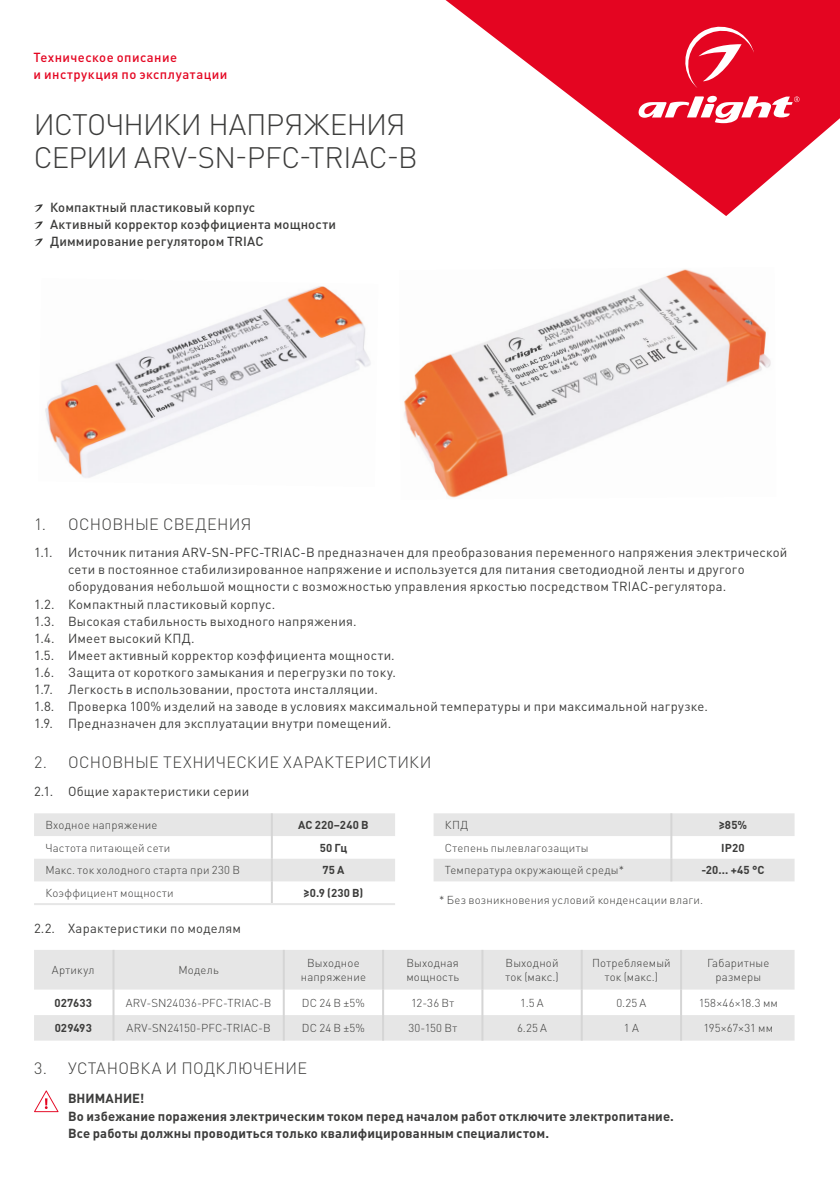
<style>
.page{position:relative;width:840px;height:1191px;background:#fff}
.page>*{position:absolute;margin:0;border:0;box-sizing:border-box;transform-origin:0 0}
.t1{font:300 29.2px/32.4px "DIN Pro";letter-spacing:-.015em;color:#3c3c3b}
.t2{font:300 16.2px "DIN Pro";letter-spacing:.02em;color:#3c3c3b}
.t3{font:13px "DIN Pro";letter-spacing:.015em;color:#3c3c3b}
.t4{font:700 13px/17px "DIN Pro";letter-spacing:.01em;color:#3c3c3b}
.t5{font:500 13px/17px "DIN Pro";letter-spacing:.01em;color:#3c3c3b}
.t6{font:500 13px/17px "DIN Pro";letter-spacing:.035em;color:#e40521}
.t7{font:300 11.4px/13.6px "DIN Pro";letter-spacing:.015em;color:#3c3c3b;text-align:center}
.t8{font:700 11.4px "DIN Pro";letter-spacing:.015em;color:#3c3c3b}
</style>
<div class="page">
<svg style="left:445px;top:0;width:394px;height:216px;fill:#e40521"></svg>
<svg style="left:635px;top:96px;width:164px;height:30px"></svg>
<svg style="left:680px;top:22px;width:73px;height:66px;background:#e83047"></svg>
<img style="left:404px;top:269px;width:367px;height:229px">
<img style="left:45px;top:286px;width:326px;height:192px">
<svg style="left:34px;top:1090px;width:24px;height:22px"></svg>
<svg style="left:34px;top:204px;width:9px;height:8px"></svg>
<svg style="left:34px;top:221px;width:9px;height:8px"></svg>
<svg style="left:34px;top:238px;width:9px;height:8px"></svg>
<svg style="left:34px;top:813px;width:361px;height:68px"></svg>
<hr style="left:271px;top:813px;width:2px;height:23px;background:#d5d5d5">
<hr style="left:271px;top:836px;width:2px;height:22px;background:#d5d5d5">
<hr style="left:271px;top:858px;width:2px;height:23px;background:#d5d5d5">
<hr style="left:271px;top:881px;width:2px;height:22px;background:#d5d5d5">
<hr style="left:34px;top:903px;width:238px;height:2px;background:#e6e6e6">
<hr style="left:272px;top:903px;width:123px;height:2px;background:#e6e6e6">
<svg style="left:433px;top:813px;width:361px;height:68px"></svg>
<hr style="left:670px;top:813px;width:2px;height:23px;background:#d5d5d5">
<hr style="left:670px;top:836px;width:2px;height:22px;background:#d5d5d5">
<hr style="left:670px;top:858px;width:2px;height:23px;background:#d5d5d5">
<svg style="left:34px;top:950px;width:760px;height:90px;fill:#e6e6e6"></svg>
<hr style="left:112px;top:950px;width:2px;height:39px;background:#d5d5d5">
<hr style="left:282px;top:950px;width:2px;height:39px;background:#d5d5d5">
<hr style="left:382px;top:950px;width:2px;height:39px;background:#d5d5d5">
<hr style="left:481px;top:950px;width:2px;height:39px;background:#d5d5d5">
<hr style="left:580px;top:950px;width:2px;height:39px;background:#d5d5d5">
<hr style="left:679px;top:950px;width:2px;height:39px;background:#d5d5d5">
<hr style="left:112px;top:989px;width:2px;height:26px;background:#d5d5d5">
<hr style="left:282px;top:989px;width:2px;height:26px;background:#d5d5d5">
<hr style="left:382px;top:989px;width:2px;height:26px;background:#d5d5d5">
<hr style="left:580px;top:989px;width:2px;height:26px;background:#d5d5d5">
<hr style="left:679px;top:989px;width:2px;height:26px;background:#d5d5d5">
<hr style="left:112px;top:1015px;width:2px;height:25px;background:#d5d5d5">
<hr style="left:282px;top:1015px;width:2px;height:25px;background:#d5d5d5">
<hr style="left:382px;top:1015px;width:2px;height:25px;background:#d5d5d5">
<hr style="left:481px;top:1015px;width:2px;height:25px;background:#d5d5d5">
<hr style="left:580px;top:1015px;width:2px;height:25px;background:#d5d5d5">
<hr style="left:679px;top:1015px;width:2px;height:25px;background:#d5d5d5">
<hr style="left:481px;top:989px;width:2px;height:26px;background:#d5d5d5">
<p class="t6" style="left:34px;top:49px;width:195px">Техническое описание<br>и инструкция по эксплуатации</p>
<h1 class="t1" style="left:34px;top:107px;width:385px">ИСТОЧНИКИ НАПРЯЖЕНИЯ<br>СЕРИИ ARV-SN-PFC-TRIAC-B</h1>
<p class="t5" style="left:50px;top:198px;width:287px">Компактный пластиковый корпус<br>Активный корректор коэффициента мощности<br>Диммирование регулятором TRIAC</p>
<p class="t2" style="left:34px;top:513px;width:219px">1. ОСНОВНЫЕ СВЕДЕНИЯ</p>
<p class="t3" style="left:34px;top:544px;width:754px">1.1. Источник питания ARV-SN-PFC-TRIAC-B предназначен для преобразования переменного напряжения электрической</p>
<p class="t3" style="left:68px;top:561px;width:677px">сети в постоянное стабилизированное напряжение и используется для питания светодиодной ленты и другого</p>
<p class="t3" style="left:68px;top:578px;width:659px">оборудования небольшой мощности с возможностью управления яркостью посредством TRIAC-регулятора.</p>
<p class="t3" style="left:34px;top:595px;width:242px">1.2. Компактный пластиковый корпус.</p>
<p class="t3" style="left:34px;top:612px;width:324px">1.3. Высокая стабильность выходного напряжения.</p>
<p class="t3" style="left:34px;top:629px;width:162px">1.4. Имеет высокий КПД.</p>
<p class="t3" style="left:34px;top:646px;width:362px">1.5. Имеет активный корректор коэффициента мощности.</p>
<p class="t3" style="left:34px;top:663px;width:363px">1.6. Защита от короткого замыкания и перегрузки по току.</p>
<p class="t3" style="left:34px;top:680px;width:345px">1.7. Легкость в использовании, простота инсталляции.</p>
<p class="t3" style="left:34px;top:697px;width:675px">1.8. Проверка 100% изделий на заводе в условиях максимальной температуры и при максимальной нагрузке.</p>
<p class="t3" style="left:34px;top:714px;width:358px">1.9. Предназначен для эксплуатации внутри помещений.</p>
<p class="t2" style="left:34px;top:751px;width:399px">2. ОСНОВНЫЕ ТЕХНИЧЕСКИЕ ХАРАКТЕРИСТИКИ</p>
<p class="t3" style="left:34px;top:782px;width:217px">2.1. Общие характеристики серии</p>
<p class="t7" style="left:45px;top:817px;width:114px">Входное напряжение</p>
<p class="t8" style="left:298px;top:817px;width:72px">AC 220–240 В</p>
<p class="t7" style="left:45px;top:840px;width:126px">Частота питающей сети</p>
<p class="t8" style="left:319px;top:840px;width:29px">50 Гц</p>
<p class="t7" style="left:45px;top:863px;width:196px">Макс. ток холодного старта при 230 В</p>
<p class="t8" style="left:322px;top:862px;width:23px">75 А</p>
<p class="t7" style="left:45px;top:885px;width:130px">Коэффициент мощности</p>
<p class="t8" style="left:303px;top:885px;width:61px">≥0.9 (230 В)</p>
<p class="t3" style="left:34px;top:919px;width:208px">2.2. Характеристики по моделям</p>
<p class="t7" style="left:444px;top:817px;width:25px">КПД</p>
<p class="t8" style="left:718px;top:817px;width:30px">≥85%</p>
<p class="t7" style="left:444px;top:840px;width:145px">Степень пылевлагозащиты</p>
<p class="t8" style="left:720px;top:840px;width:25px">IP20</p>
<p class="t7" style="left:444px;top:863px;width:180px">Температура окружающей среды*</p>
<p class="t8" style="left:701px;top:862px;width:65px">-20... +45 °С</p>
<p class="t7" style="left:439px;top:892px;width:265px">* Без возникновения условий конденсации влаги.</p>
<p class="t7" style="left:52px;top:962px;width:44px">Артикул</p>
<p class="t7" style="left:178px;top:962px;width:42px">Модель</p>
<p class="t7" style="left:301px;top:956px;width:67px">Выходное напряжение</p>
<p class="t7" style="left:406px;top:956px;width:54px;text-align:left">Выходная мощность</p>
<p class="t7" style="left:505px;top:956px;width:55px;text-align:left">Выходной ток (макс.)</p>
<p class="t7" style="left:591px;top:956px;width:80px">Потребляемый ток (макс.)</p>
<p class="t7" style="left:706px;top:956px;width:64px">Габаритные размеры</p>
<p class="t8" style="left:54px;top:994px;width:39px">027633</p>
<p class="t7" style="left:126px;top:995px;width:147px">ARV-SN24036-PFC-TRIAC-B</p>
<p class="t7" style="left:302px;top:995px;width:64px">DC 24 В ±5%</p>
<p class="t7" style="left:411px;top:995px;width:45px">12-36 Вт</p>
<p class="t7" style="left:520px;top:995px;width:25px">1.5 A</p>
<p class="t7" style="left:616px;top:995px;width:32px">0.25 А</p>
<p class="t7" style="left:698px;top:995px;width:81px">158×46×18.3 мм</p>
<p class="t8" style="left:55px;top:1020px;width:39px">029493</p>
<p class="t7" style="left:126px;top:1020px;width:146px">ARV-SN24150-PFC-TRIAC-B</p>
<p class="t7" style="left:302px;top:1020px;width:64px">DC 24 В ±5%</p>
<p class="t7" style="left:408px;top:1020px;width:50px">30-150 Вт</p>
<p class="t7" style="left:516px;top:1020px;width:32px">6.25 А</p>
<p class="t7" style="left:623px;top:1020px;width:17px">1 А</p>
<p class="t7" style="left:703px;top:1020px;width:71px">195×67×31 мм</p>
<p class="t2" style="left:34px;top:1056px;width:274px">3. УСТАНОВКА И ПОДКЛЮЧЕНИЕ</p>
<p class="t4" style="left:68px;top:1089px;width:607px">ВНИМАНИЕ!<br>Во избежание поражения электрическим током перед началом работ отключите электропитание.<br>Все работы должны проводиться только квалифицированным специалистом.</p>
</div>
